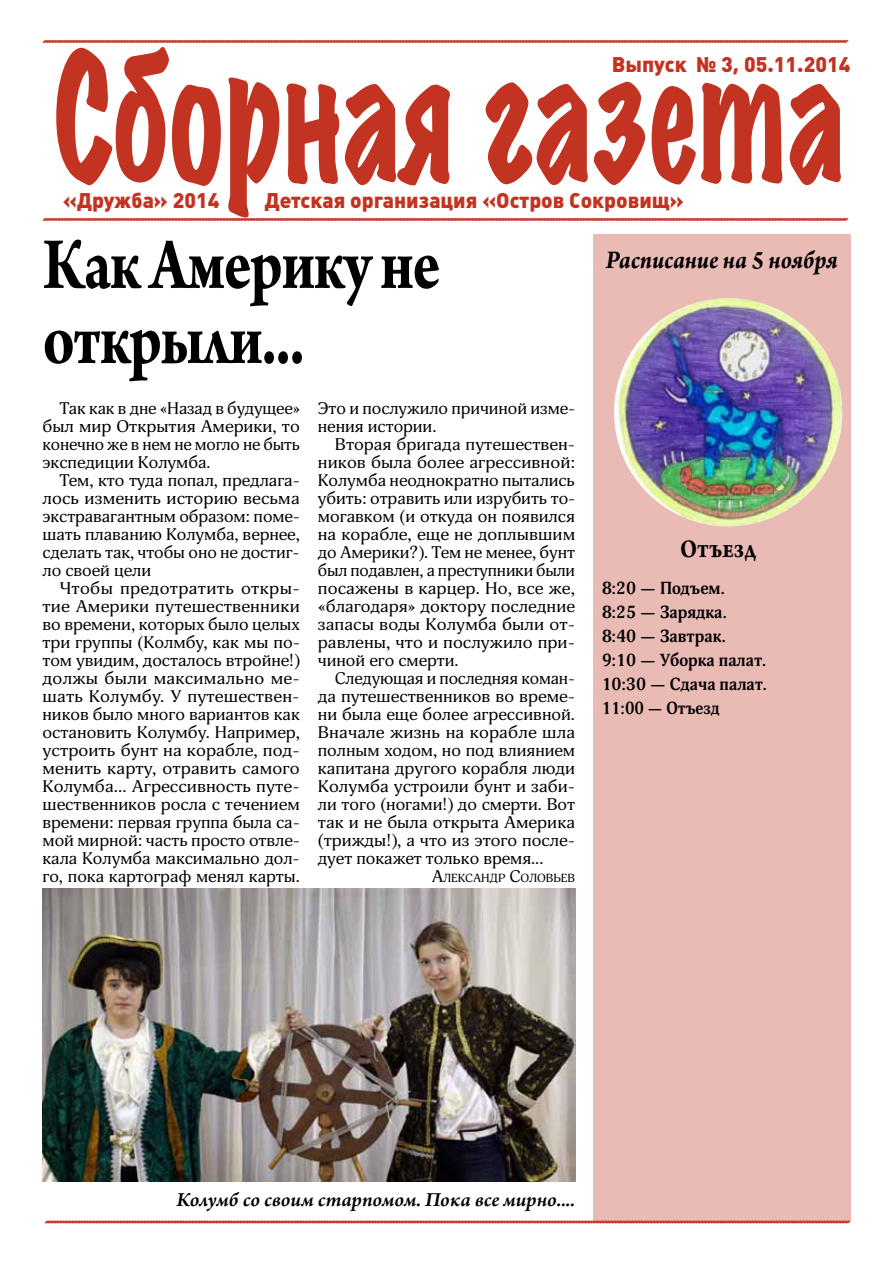
<style>
.page{position:relative;width:893px;height:1263px;background:#fff}
.page>*{position:absolute;margin:0;border:0;box-sizing:border-box;transform-origin:0 0}
.t1{font:expanded 160.5px "Marker Felt";color:#c23321;scale:.67 1}
.t2{font:700 78px/75px "Arno Pro";letter-spacing:-.02em;color:#000;scale:.8 1}
.t3{font:italic 700 27px "Arno Pro";letter-spacing:-.005em;color:#000;scale:.9 1}
.t4{font:700 27px "Arno Pro";color:#000;scale:.84 1}
.t5{font:900 21px "Plumb";color:#c23321}
.t6{font:italic 600 21px "Arno Pro";letter-spacing:-.005em;color:#000}
.t7{font:700 17.25px/24px "Adonis";color:#000}
.t8{font:16.5px/18px "Adonis";color:#000;text-align:justify;scale:1.12 1}
.t9{font:16.5px/18px "Adonis";color:#000;text-align:justify;scale:1.11 1}
.t10{font:16.5px/18px "Adonis";color:#000;text-align:justify;scale:1.06 1}
.t11{font:16.5px/18px "Adonis";color:#000;text-align:justify;scale:1.09 1}
.t12{font:16.5px/18px "Adonis";color:#000;text-align:justify;scale:1.07 1}
.t13{font:16.5px/18px "Adonis";color:#000;scale:1.08 1}
.t14{font:11.55px "Adonis";color:#000;scale:1.09 1}
.s1{font-size:16.5px}
</style>
<div class="page">
<svg style="left:42px;top:40px;width:807px;height:3px;background:#cd5a4b"></svg>
<svg style="left:42px;top:218px;width:807px;height:3px;background:#cd5a4c"></svg>
<svg style="left:44px;top:1220px;width:807px;height:4px;background:#d87d72"></svg>
<div style="left:593px;top:234px;width:257px;height:986px;background:#eabbb5"></div>
<img style="left:614px;top:298px;width:228px;height:228px;border-radius:114px">
<img style="left:43px;top:889px;width:532px;height:292px">
<h1 class="t1" style="left:54px;top:0;width:1183px">Сборная газета</h1>
<p class="t5" style="left:612px;top:52px;width:240px">Выпуск № 3, 05.11.2014</p>
<p class="t5" style="left:63px;top:189px;width:158px">«Дружба» 2014</p>
<p class="t5" style="left:265px;top:189px;width:421px">Детская организация «Остров Сокровищ»</p>
<h2 class="t2" style="left:43px;top:231px;width:499px">Как Америку не открыли...</h2>
<p class="t12" style="left:43px;top:400px;width:242px;text-indent:17px">Так как в дне «Назад в будущее» был мир Открытия Америки, то конечно же в нем не могло не быть экспедиции Колумба.</p>
<p class="t11" style="left:43px;top:472px;width:238px;text-indent:17px">Тем, кто туда попал, предлага&shy;лось изменить историю весьма экстравагантным образом: поме&shy;шать плаванию Колумба, вернее, сделать так, чтобы оно не достиг&shy;ло своей цели</p>
<p class="t8" style="left:43px;top:580px;width:231px;text-indent:17px">Чтобы предотратить откры&shy;тие Америки путешественники во времени, которых было целых три группы (Колмбу, как мы по&shy;том увидим, досталось втройне!) должы были максимально ме&shy;шать Колумбу. У путешествен&shy;ников было много вариантов как остановить Колумбу. Например, устроить бунт на корабле, под&shy;менить карту, отравить самого Колумба... Агрессивность путе&shy;шественников росла с течением времени: первая группа была са&shy;мой мирной: часть просто отвле&shy;кала Колумба максимально дол&shy;го, пока картограф менял карты.</p>
<p class="t13" style="left:318px;top:400px;width:240px">Это и послужило причиной изме&shy;нения истории.</p>
<p class="t9" style="left:318px;top:436px;width:233px;text-indent:17px">Вторая бригада путешествен&shy;ников была более агрессивной:<br>Колумба неоднократно пытались убить: отравить или изрубить то&shy;могавком (и откуда он появился на корабле, еще не доплывшим до Америки?). Тем не менее, бунт был подавлен, а преступники были посажены в карцер. Но, все же, «благодаря» доктору последние запасы воды Колумба были от&shy;равлены, что и послужило при&shy;чиной его смерти.</p>
<p class="t10" style="left:318px;top:670px;width:244px;text-indent:17px">Следующая и последняя коман&shy;да путешественников во време&shy;ни была еще более агрессивной.<br>Вначале жизнь на корабле шла полным ходом, но под влиянием капитана другого корабля люди Колумба устроили бунт и заби&shy;ли того (ногами!) до смерти. Вот так и не была открыта Америка (трижды!), а что из этого после&shy;дует покажет только время...</p>
<p class="t14" style="left:432px;top:871px;width:133px"><span class="s1">А</span>лександр <span class="s1">С</span>оловьев</p>
<h3 class="t3" style="left:606px;top:244px;width:259px">Расписание на 5 ноября</h3>
<h3 class="t4" style="left:680px;top:533px;width:93px">Отъезд</h3>
<p class="t7" style="left:602px;top:577px;width:167px">8:20 — Подъем.<br>8:25 — Зарядка.<br>8:40 — Завтрак.<br>9:10 — Уборка палат.<br>10:30 — Сдача палат.<br>11:00 — Отъезд</p>
<p class="t6" style="left:176px;top:1187px;width:400px">Колумб со своим старпомом. Пока все мирно....</p>
</div>
